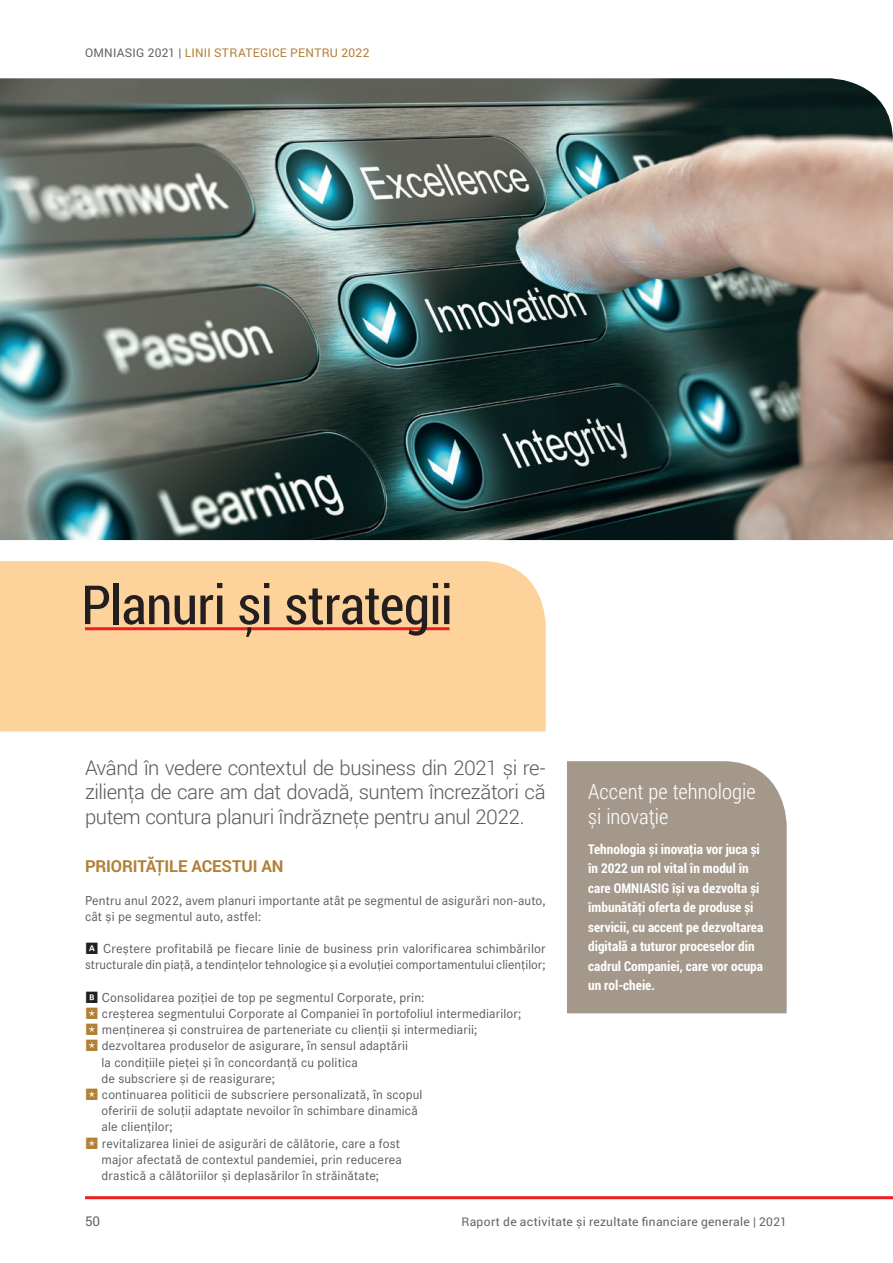
<style>
.page{position:relative;width:893px;height:1263px;background:#fff}
.page>*{position:absolute;margin:0;border:0;box-sizing:border-box;transform-origin:0 0}
.t1{font:54px "Roboto Condensed";letter-spacing:-.01em;color:#231f20}
.t2{font:300 21px/25.2px "Roboto Condensed";letter-spacing:.005em;color:#fff}
.Justified{font:300 20.25px/24.3px "Roboto";letter-spacing:-.02em;color:#57585a;text-align:justify}
.Justified-2{font:700 16.5px "Roboto";letter-spacing:-.005em;color:#b27f36}
.Justified-3{font:13.5px/16.2px "Corporate S";letter-spacing:.01em;color:#57585a}
.t3{font:700 13.5px/19.5px "Roboto Condensed";color:#fff}
.t4{font:13.5px "Roboto";color:#636366}
.t5{font:12px "Roboto";letter-spacing:.025em;color:#636366}
.t6{font:12px "Roboto";letter-spacing:.02em;color:#b27f36}
.s1{color:#636366}
.s2{font-family:"Whitney Index Black Square Bd";color:#231f20}
.s3{font-family:"Whitney Index Black Square Bd";color:#b27f36}
</style>
<div class="page">
<div style="left:0;top:561px;width:546px;height:170px;background:#fdd39b"></div>
<img style="left:0;top:78px;width:893px;height:462px">
<hr style="left:85px;top:627px;width:364px;height:3px;background:#ee1d23">
<div style="left:567px;top:761px;width:220px;height:252px;background:#a3988a"></div>
<hr style="left:85px;top:1196px;width:808px;height:3px;background:#ee1d23">
<p class="t6" style="left:85px;top:45px;width:286px"><span class="s1">OMNIASIG 2021 |</span> LINII STRATEGICE PENTRU 2022</p>
<p class="t1" style="left:81px;top:567px;width:373px">Planuri și strategii</p>
<p class="Justified" style="left:85px;top:755px;width:462px">Având în vedere contextul de business din 2021 și re&shy;zilienţa de care am dat dovadă, suntem încrezători că putem contura planuri îndrăzneţe pentru anul 2022.</p>
<p class="Justified-2" style="left:85px;top:855px;width:200px">PRIORITĂȚILE ACESTUI AN</p>
<p class="Justified-3" style="left:85px;top:892px;width:462px">Pentru anul 2022, avem planuri importante atât pe segmentul de asigurări non-auto, cât și pe segmentul auto, astfel:</p>
<p class="Justified-3" style="left:85px;top:941px;width:462px"><span class="s2">A</span> Creștere profitabilă pe fiecare linie de business prin valorificarea schimbărilor structurale din piață, a tendințelor tehnologice și a evoluției comportamentului clienților;</p>
<p class="Justified-3" style="left:85px;top:989px;width:341px"><span class="s2">b</span> Consolidarea poziției de top pe segmentul Corporate, prin:</p>
<p class="Justified-3" style="left:85px;top:1005px;width:438px"><span class="s3">*</span> creșterea segmentului Corporate al Companiei în portofoliul intermediarilor;</p>
<p class="Justified-3" style="left:85px;top:1022px;width:394px"><span class="s3">*</span> menținerea și construirea de parteneriate cu clienții și intermediarii;</p>
<p class="Justified-3" style="left:102px;top:1038px;width:308px;text-indent:-16px"><span class="s3">*</span> dezvoltarea produselor de asigurare, în sensul adaptării la condițiile pieței și în concordanță cu politica<br>de subscriere și de reasigurare;</p>
<p class="Justified-3" style="left:102px;top:1086px;width:323px;text-indent:-16px"><span class="s3">*</span> continuarea politicii de subscriere personalizată, în scopul oferirii de soluții adaptate nevoilor în schimbare dinamică ale clienților;</p>
<p class="Justified-3" style="left:102px;top:1135px;width:302px;text-indent:-16px"><span class="s3">*</span> revitalizarea liniei de asigurări de călătorie, care a fost major afectată de contextul pandemiei, prin reducerea drastică a călătoriilor și deplasărilor în străinătate;</p>
<p class="t2" style="left:588px;top:778px;width:169px">Accent pe tehnologie și inovație</p>
<p class="t3" style="left:588px;top:839px;width:177px">Tehnologia și inovația vor juca și în 2022 un rol vital în modul în care OMNIASIG își va dezvolta și îmbunătăți oferta de produse și servicii, cu accent pe dezvoltarea digitală a tuturor proceselor din cadrul Companiei, care vor ocupa un rol-cheie.</p>
<p class="t4" style="left:85px;top:1212px;width:17px">50</p>
<p class="t5" style="left:462px;top:1213px;width:327px">Raport de activitate și rezultate financiare generale | 2021</p>
</div>
